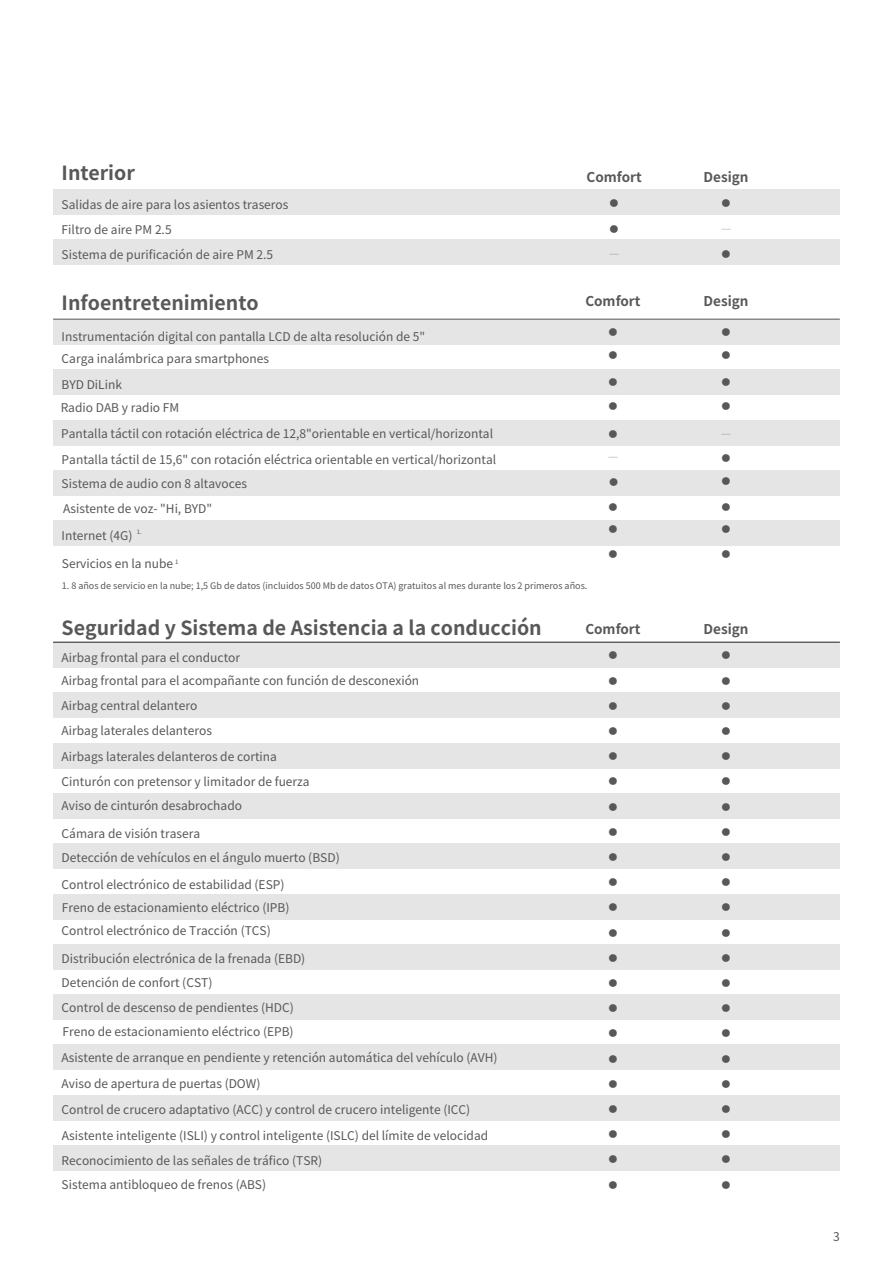
<style>
.page{position:relative;width:893px;height:1263px;background:#fff}
.page>*{position:absolute;margin:0;border:0;box-sizing:border-box;transform-origin:0 0}
.t1{font:700 19.5px "Source Han Sans SC";color:#595757}
.t2{font:700 13.5px "Source Han Sans SC";color:#595757}
.t3{font:12px/25.2px "Source Han Sans SC";color:#595757}
.t4{font:300 10.5px/22.2px "Adobe Song Std";color:#595757}
.t5{font:9px "Source Han Sans SC";color:#595757}
.t6{font:6px "Source Han Sans SC";color:#595757}
</style>
<div class="page">
<div style="left:53px;top:319px;width:787px;height:26px;background:#e5e5e6"></div>
<div style="left:53px;top:370px;width:787px;height:25px;background:#e5e5e6"></div>
<div style="left:53px;top:420px;width:787px;height:25px;background:#e5e5e6"></div>
<div style="left:53px;top:470px;width:787px;height:26px;background:#e5e5e6"></div>
<div style="left:53px;top:520px;width:787px;height:25px;background:#e5e5e6"></div>
<div style="left:53px;top:642px;width:787px;height:26px;background:#e5e5e6"></div>
<div style="left:53px;top:692px;width:787px;height:26px;background:#e5e5e6"></div>
<div style="left:53px;top:743px;width:787px;height:25px;background:#e5e5e6"></div>
<div style="left:53px;top:793px;width:787px;height:25px;background:#e5e5e6"></div>
<div style="left:53px;top:843px;width:787px;height:26px;background:#e5e5e6"></div>
<div style="left:53px;top:894px;width:787px;height:25px;background:#e5e5e6"></div>
<div style="left:53px;top:944px;width:787px;height:25px;background:#e5e5e6"></div>
<div style="left:53px;top:994px;width:787px;height:26px;background:#e5e5e6"></div>
<div style="left:53px;top:1045px;width:787px;height:25px;background:#e5e5e6"></div>
<div style="left:53px;top:1095px;width:787px;height:25px;background:#e5e5e6"></div>
<div style="left:53px;top:1145px;width:787px;height:26px;background:#e5e5e6"></div>
<div style="left:53px;top:189px;width:787px;height:26px;background:#e5e5e6"></div>
<div style="left:53px;top:240px;width:787px;height:25px;background:#e5e5e6"></div>
<hr style="left:53px;top:642px;width:787px;height:1px;background:#595757">
<hr style="left:53px;top:319px;width:787px;height:1px;background:#595757">
<h1 class="t1" style="left:62px;top:163px;width:75px">Interior</h1>
<p class="t2" style="left:587px;top:170px;width:57px">Comfort</p>
<p class="t4" style="left:609px;top:193px;width:12px">●</p>
<p class="t4" style="left:609px;top:218px;width:12px">●</p>
<p class="t3" style="left:62px;top:192px;width:228px">Salidas de aire para los asientos traseros<br>Filtro de aire PM 2.5<br>Sistema de purificación de aire PM 2.5</p>
<h1 class="t1" style="left:62px;top:292px;width:199px">Infoentretenimiento</h1>
<p class="t3" style="left:62px;top:325px;width:365px;line-height:22.2px">Instrumentación digital con pantalla LCD de alta resolución de 5"<br>Carga inalámbrica para smartphones</p>
<p class="t3" style="left:61px;top:373px;width:120px;line-height:23.1px">BYD DiLink<br>Radio DAB y radio FM</p>
<p class="t3" style="left:61px;top:421px;width:436px;line-height:25.8px">Pantalla táctil con rotación eléctrica de 12,8"orientable en vertical/horizontal<br>Pantalla táctil de 15,6" con rotación eléctrica orientable en vertical/horizontal</p>
<p class="t3" style="left:62px;top:472px;width:187px;line-height:24.5px">Sistema de audio con 8 altavoces<br>Asistente de voz- "Hi, BYD"</p>
<p class="t3" style="left:62px;top:523px;width:72px">Internet (4G)</p>
<p class="t6" style="left:137px;top:528px;width:6px">1.</p>
<p class="t2" style="left:585px;top:294px;width:57px">Comfort</p>
<p class="t4" style="left:608px;top:321px;width:12px">●</p>
<p class="t4" style="left:608px;top:345px;width:12px">●</p>
<p class="t4" style="left:608px;top:372px;width:12px">●</p>
<p class="t4" style="left:608px;top:395px;width:12px">●</p>
<p class="t4" style="left:608px;top:423px;width:12px">●</p>
<p class="t4" style="left:608px;top:446px;width:12px">—</p>
<p class="t4" style="left:608px;top:472px;width:12px">●</p>
<p class="t4" style="left:608px;top:496px;width:12px">● ●</p>
<p class="t4" style="left:608px;top:543px;width:12px">●</p>
<p class="t3" style="left:62px;top:551px;width:118px">Servicios en la nube <sup>1</sup></p>
<p class="t5" style="left:62px;top:581px;width:527px">1. 8 años de servicio en la nube; 1,5 Gb de datos (incluidos 500 Mb de datos OTA) gratuitos al mes durante los 2 primeros años.</p>
<h1 class="t1" style="left:62px;top:617px;width:482px">Seguridad y Sistema de Asistencia a la conducción</h1>
<p class="t3" style="left:62px;top:646px;width:359px;line-height:22.6px">Airbag frontal para el conductor<br>Airbag frontal para el acompañante con función de desconexión</p>
<p class="t3" style="left:62px;top:694px;width:152px;line-height:24.2px">Airbag central delantero<br>Airbag laterales delanteros</p>
<p class="t3" style="left:62px;top:744px;width:250px">Airbags laterales delanteros de cortina<br>Cinturón con pretensor y limitador de fuerza</p>
<p class="t3" style="left:62px;top:793px;width:182px">Aviso de cinturón desabrochado</p>
<p class="t3" style="left:62px;top:823px;width:280px;line-height:23.1px">Cámara de visión trasera<br>Detección de vehículos en el ángulo muerto (BSD)</p>
<p class="t3" style="left:62px;top:873px;width:229px;line-height:23px">Control electrónico de estabilidad (ESP)<br>Freno de estacionamiento eléctrico (IPB)<br>Control electrónico de Tracción (TCS)</p>
<p class="t3" style="left:62px;top:947px;width:245px;line-height:23.7px">Distribución electrónica de la frenada (EBD)<br>Detención de confort (CST)</p>
<p class="t3" style="left:62px;top:995px;width:234px;line-height:24.5px">Control de descenso de pendientes (HDC)<br>Freno de estacionamiento eléctrico (EPB)</p>
<p class="t3" style="left:62px;top:1045px;width:437px">Asistente de arranque en pendiente y retención automática del vehículo (AVH)<br>Aviso de apertura de puertas (DOW)</p>
<p class="t3" style="left:62px;top:1097px;width:428px">Control de crucero adaptativo (ACC) y control de crucero inteligente (ICC)<br>Asistente inteligente (ISLI) y control inteligente (ISLC) del límite de velocidad Reconocimiento de las señales de tráfico (TSR)<br>Sistema antibloqueo de frenos (ABS)</p>
<p class="t2" style="left:585px;top:622px;width:57px">Comfort</p>
<p class="t4" style="left:608px;top:645px;width:12px">●</p>
<p class="t4" style="left:608px;top:670px;width:12px">●</p>
<p class="t4" style="left:608px;top:695px;width:12px">●</p>
<p class="t4" style="left:608px;top:720px;width:12px">●</p>
<p class="t4" style="left:608px;top:746px;width:12px">●</p>
<p class="t4" style="left:608px;top:771px;width:12px">●</p>
<p class="t4" style="left:608px;top:796px;width:12px">●</p>
<p class="t4" style="left:608px;top:821px;width:12px">●</p>
<p class="t4" style="left:608px;top:846px;width:12px">●</p>
<p class="t4" style="left:608px;top:872px;width:12px">●</p>
<p class="t4" style="left:608px;top:897px;width:12px">●</p>
<p class="t4" style="left:608px;top:922px;width:12px">●</p>
<p class="t4" style="left:608px;top:947px;width:12px">●</p>
<p class="t4" style="left:608px;top:972px;width:12px">●</p>
<p class="t4" style="left:608px;top:998px;width:12px">●</p>
<p class="t4" style="left:608px;top:1023px;width:12px">●</p>
<p class="t4" style="left:608px;top:1048px;width:12px">●</p>
<p class="t4" style="left:608px;top:1073px;width:12px">●</p>
<p class="t4" style="left:608px;top:1098px;width:12px">●</p>
<p class="t4" style="left:608px;top:1124px;width:12px">●</p>
<p class="t4" style="left:608px;top:1149px;width:12px">●</p>
<p class="t4" style="left:608px;top:1174px;width:12px">●</p>
<p class="t2" style="left:704px;top:170px;width:46px">Design</p>
<p class="t4" style="left:721px;top:193px;width:12px">●</p>
<p class="t4" style="left:721px;top:243px;width:12px">●</p>
<p class="t2" style="left:704px;top:294px;width:46px">Design</p>
<p class="t4" style="left:721px;top:321px;width:12px">●</p>
<p class="t4" style="left:721px;top:345px;width:12px">●</p>
<p class="t4" style="left:721px;top:372px;width:12px">●</p>
<p class="t4" style="left:721px;top:395px;width:12px">●</p>
<p class="t4" style="left:721px;top:447px;width:12px">●</p>
<p class="t4" style="left:721px;top:471px;width:12px">●</p>
<p class="t4" style="left:721px;top:496px;width:12px">● ●</p>
<p class="t4" style="left:721px;top:543px;width:12px">●</p>
<p class="t2" style="left:704px;top:622px;width:46px">Design</p>
<p class="t4" style="left:721px;top:645px;width:12px">●</p>
<p class="t4" style="left:721px;top:670px;width:12px">●</p>
<p class="t4" style="left:721px;top:695px;width:12px">●</p>
<p class="t4" style="left:721px;top:720px;width:12px">●</p>
<p class="t4" style="left:721px;top:746px;width:12px">●</p>
<p class="t4" style="left:721px;top:771px;width:12px">●</p>
<p class="t4" style="left:721px;top:796px;width:12px">●</p>
<p class="t4" style="left:721px;top:821px;width:12px">●</p>
<p class="t4" style="left:721px;top:846px;width:12px">●</p>
<p class="t4" style="left:721px;top:872px;width:12px">●</p>
<p class="t4" style="left:721px;top:897px;width:12px">●</p>
<p class="t4" style="left:721px;top:922px;width:12px">●</p>
<p class="t4" style="left:721px;top:947px;width:12px">●</p>
<p class="t4" style="left:721px;top:972px;width:12px">●</p>
<p class="t4" style="left:721px;top:998px;width:12px">●</p>
<p class="t4" style="left:721px;top:1023px;width:12px">●</p>
<p class="t4" style="left:721px;top:1048px;width:12px">●</p>
<p class="t4" style="left:721px;top:1073px;width:12px">●</p>
<p class="t4" style="left:721px;top:1098px;width:12px">●</p>
<p class="t4" style="left:721px;top:1124px;width:12px">●</p>
<p class="t4" style="left:721px;top:1149px;width:12px">●</p>
<p class="t4" style="left:721px;top:1174px;width:12px">●</p>
<p class="t3" style="left:833px;top:1224px;width:8px">3</p>
</div>
